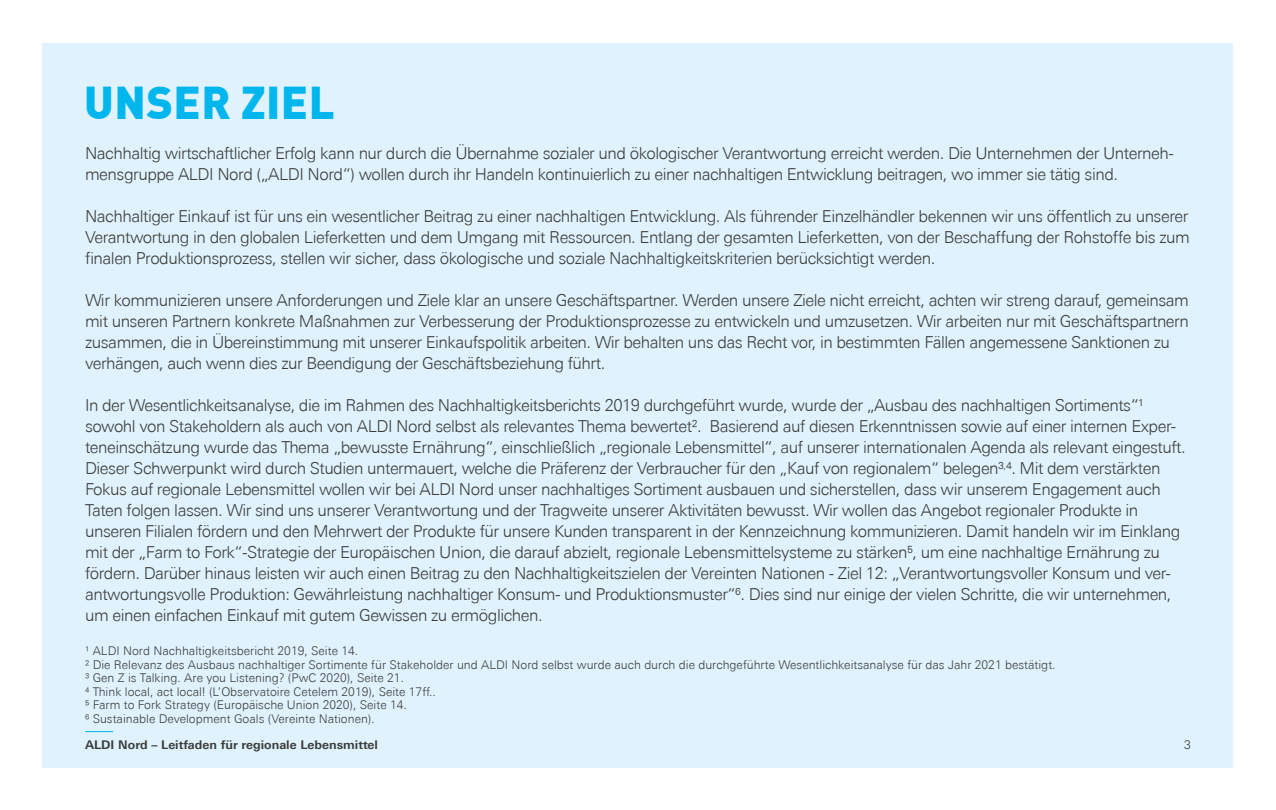
<style>
.page{position:relative;width:1276px;height:810px;background:#fff}
.page>*{position:absolute;margin:0;border:0;box-sizing:border-box;transform-origin:0 0}
.t1{font:900 45px "DIN Pro";letter-spacing:.01em;color:#00b6ed}
.t2{font:300 16.5px/21px "Univers Next Pro";letter-spacing:-.03em;color:#3c3c3b}
.t3{font:300 12px/13.5px "Univers Next Pro";color:#3c3c3b}
.t4{font:700 12px "Univers Next Pro";color:#3c3c3b}
</style>
<div class="page">
<div style="left:43px;top:43px;width:1190px;height:724px;background:#dff2fd"></div>
<svg style="left:85px;top:731px;width:28px;height:1px"></svg>
<h1 class="t1" style="left:84px;top:67px;width:252px">UNSER ZIEL</h1>
<p class="t2" style="left:85px;top:143px;width:1090px">Nachhaltig wirtschaftlicher Erfolg kann nur durch die Übernahme sozialer und ökologischer Verantwortung erreicht werden. Die Unternehmen der Unterneh&shy;mensgruppe ALDI Nord („ALDI Nord“) wollen durch ihr Handeln kontinuierlich zu einer nachhaltigen Entwicklung beitragen, wo immer sie tätig sind.</p>
<p class="t2" style="left:85px;top:206px;width:1106px;text-align:justify">Nachhaltiger Einkauf ist für uns ein wesentlicher Beitrag zu einer nachhaltigen Entwicklung. Als führender Einzelhändler bekennen wir uns öffentlich zu unserer Verantwortung in den globalen Lieferketten und dem Umgang mit Ressourcen. Entlang der gesamten Lieferketten, von der Beschaffung der Rohstoffe bis zum finalen Produktionsprozess, stellen wir sicher, dass ökologische und soziale Nachhaltigkeitskriterien berücksichtigt werden.</p>
<p class="t2" style="left:85px;top:290px;width:1105px">Wir kommunizieren unsere Anforderungen und Ziele klar an unsere Geschäftspartner. Werden unsere Ziele nicht erreicht, achten wir streng darauf, gemeinsam mit unseren Partnern konkrete Maßnahmen zur Verbesserung der Produktionsprozesse zu entwickeln und umzusetzen. Wir arbeiten nur mit Geschäftspartnern zusammen, die in Übereinstimmung mit unserer Einkaufspolitik arbeiten. Wir behalten uns das Recht vor, in bestimmten Fällen angemessene Sanktionen zu verhängen, auch wenn dies zur Beendigung der Geschäftsbeziehung führt.</p>
<p class="t2" style="left:85px;top:395px;width:1102px">In der Wesentlichkeitsanalyse, die im Rahmen des Nachhaltigkeitsberichts 2019 durchgeführt wurde, wurde der „Ausbau des nachhaltigen Sortiments“1 sowohl von Stakeholdern als auch von ALDI Nord selbst als relevantes Thema bewertet2. Basierend auf diesen Erkenntnissen sowie auf einer internen Exper&shy;teneinschätzung wurde das Thema „bewusste Ernährung“, einschließlich „regionale Lebensmittel“, auf unserer internationalen Agenda als relevant eingestuft.<br>Dieser Schwerpunkt wird durch Studien untermauert, welche die Präferenz der Verbraucher für den „Kauf von regionalem“ belegen3<sup>,</sup>4. Mit dem verstärkten Fokus auf regionale Lebensmittel wollen wir bei ALDI Nord unser nachhaltiges Sortiment ausbauen und sicherstellen, dass wir unserem Engagement auch Taten folgen lassen. Wir sind uns unserer Verantwortung und der Tragweite unserer Aktivitäten bewusst. Wir wollen das Angebot regionaler Produkte in unseren Filialen fördern und den Mehrwert der Produkte für unsere Kunden transparent in der Kennzeichnung kommunizieren. Damit handeln wir im Einklang mit der „Farm to Fork“-Strategie der Europäischen Union, die darauf abzielt, regionale Lebensmittelsysteme zu stärken5, um eine nachhaltige Ernährung zu fördern. Darüber hinaus leisten wir auch einen Beitrag zu den Nachhaltigkeitszielen der Vereinten Nationen - Ziel 12: „Verantwortungsvoller Konsum und ver&shy;antwortungsvolle Produktion: Gewährleistung nachhaltiger Konsum- und Produktionsmuster“6. Dies sind nur einige der vielen Schritte, die wir unternehmen, um einen einfachen Einkauf mit gutem Gewissen zu ermöglichen.</p>
<p class="t3" style="left:85px;top:644px;width:972px">1 ALDI Nord Nachhaltigkeitsbericht 2019, Seite 14.<br>2 Die Relevanz des Ausbaus nachhaltiger Sortimente für Stakeholder und ALDI Nord selbst wurde auch durch die durchgeführte Wesentlichkeitsanalyse für das Jahr 2021 bestätigt.<br>3 Gen Z is Talking. Are you Listening? (PwC 2020), Seite 21.<br>4 Think local, act local! (L’Observatoire Cetelem 2019), Seite 17ff..<br>5 Farm to Fork Strategy (Europäische Union 2020), Seite 14.<br>6 Sustainable Development Goals (Vereinte Nationen).</p>
<p class="t4" style="left:85px;top:738px;width:294px">ALDI Nord – Leitfaden für regionale Lebensmittel</p>
<p class="t3" style="left:1184px;top:738px;width:8px">3</p>
</div>
